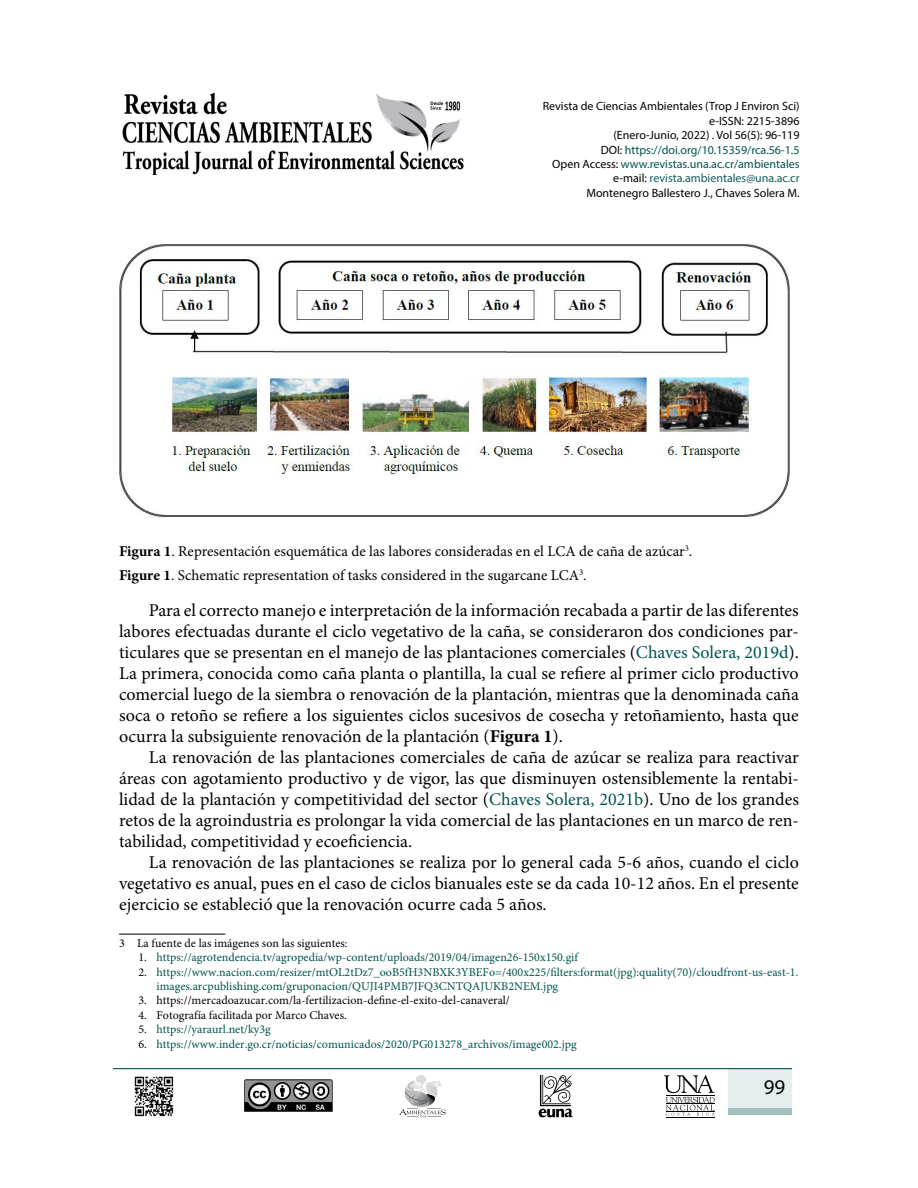
<style>
.page{position:relative;width:918px;height:1188px;background:#fff}
.page>*{position:absolute;margin:0;border:0;box-sizing:border-box;transform-origin:0 0}
.t1{font:21px "Myriad Pro";color:#000}
.t2{font:18px/21px "Minion Pro";color:#000;text-align:justify}
.t3{font:15px/23.2px "Minion Pro";color:#000}
.t4{font:12px/14.4px "Minion Pro";color:#00534e}
.t5{font:12px/14.4px "Myriad Pro";color:#000;text-align:right}
.t6{font:12px "Minion Pro";color:#000}
.s1{color:#00534e}
.s2{color:#135e59}
.s3{font-family:"Minion Variable Concept"}
.s4{color:#000}
</style>
<div class="page">
<svg style="left:539px;top:1075px;width:34px;height:42px"></svg>
<div style="left:416px;top:1075px;width:10px;height:9px;background:#dbdcdd;border-radius:50%"></div>
<svg style="left:399px;top:1081px;width:47px;height:36px"></svg>
<hr style="left:666px;top:1117px;width:48px;height:1px;background:#000">
<svg style="left:664px;top:1075px;width:51px;height:41px"></svg>
<hr style="left:113px;top:1068px;width:679px;height:1px;background:#00534e">
<div style="left:729px;top:1068px;width:63px;height:46px;background:#e6eeed"></div>
<div style="left:729px;top:1108px;width:63px;height:6px;background:#a1bfbd"></div>
<img style="left:244px;top:1080px;width:89px;height:31px">
<img style="left:134px;top:1076px;width:40px;height:41px">
<img style="left:122px;top:92px;width:342px;height:83px">
<img style="left:119px;top:244px;width:671px;height:273px">
<hr style="left:119px;top:934px;width:106px;height:1px;background:#000">
<p class="t5" style="left:543px;top:99px;width:258px">Revista de Ciencias Ambientales (Trop J Environ Sci) e-ISSN: 2215-3896<br>(Enero-Junio, 2022) . Vol 56(5): 96-119<br>DOI: <span class="s1">https://doi.org/10.15359/rca.56-1.5<br></span>Open Access: <span class="s1">www.revistas.una.ac.cr/ambientales </span>e-mail: <span class="s2">revista.ambientales@una.ac.cr<br></span>Montenegro Ballestero J., Chaves Solera M.</p>
<p class="t3" style="left:119px;top:540px;width:575px"><span class="s3">Figura 1</span>. Representación esquemática de las labores consideradas en el LCA de caña de azúcar<sup>3</sup>.<br><span class="s3">Figure 1</span>. Schematic representation of tasks considered in the sugarcane LCA<sup>3</sup>.</p>
<p class="t2" style="left:119px;top:599px;width:681px;text-indent:30px">Para el correcto manejo e interpretación de la información recabada a partir de las diferentes labores efectuadas durante el ciclo vegetativo de la caña, se consideraron dos condiciones par&shy;ticulares que se presentan en el manejo de las plantaciones comerciales (<span class="s1">Chaves Solera, 2019d</span>).<br>La primera, conocida como caña planta o plantilla, la cual se refiere al primer ciclo productivo comercial luego de la siembra o renovación de la plantación, mientras que la denominada caña soca o retoño se refiere a los siguientes ciclos sucesivos de cosecha y retoñamiento, hasta que ocurra la subsiguiente renovación de la plantación (<span class="s3">Figura 1</span>).</p>
<p class="t2" style="left:119px;top:746px;width:681px;text-indent:30px">La renovación de las plantaciones comerciales de caña de azúcar se realiza para reactivar áreas con agotamiento productivo y de vigor, las que disminuyen ostensiblemente la rentabi&shy;lidad de la plantación y competitividad del sector (<span class="s1">Chaves Solera, 2021b</span>). Uno de los grandes retos de la agroindustria es prolongar la vida comercial de las plantaciones en un marco de ren&shy;tabilidad, competitividad y ecoeficiencia.</p>
<p class="t2" style="left:119px;top:851px;width:681px;text-indent:30px">La renovación de las plantaciones se realiza por lo general cada 5-6 años, cuando el ciclo vegetativo es anual, pues en el caso de ciclos bianuales este se da cada 10-12 años. En el presente ejercicio se estableció que la renovación ocurre cada 5 años.</p>
<p class="t6" style="left:119px;top:935px;width:230px">3 La fuente de las imágenes son las siguientes:</p>
<p class="t4" style="left:139px;top:950px;width:441px"><span class="s4">1.</span> https://agrotendencia.tv/agropedia/wp-content/uploads/2019/04/imagen26-150x150.gif</p>
<p class="t4" style="left:157px;top:965px;width:643px;text-indent:-18px"><span class="s4">2.</span> https://www.nacion.com/resizer/mtOL2tDz7_ooB5fH3NBXK3YBEFo=/400x225/filters:format(jpg):quality(70)/cloudfront-us-east-1. images.arcpublishing.com/gruponacion/QUJI4PMB7JFQ3CNTQAJUKB2NEM.jpg</p>
<p class="t6" style="left:139px;top:993px;width:373px">3. https://mercadoazucar.com/la-fertilizacion-define-el-exito-del-canaveral/</p>
<p class="t6" style="left:139px;top:1007px;width:210px">4. Fotografía facilitada por Marco Chaves.</p>
<p class="t4" style="left:139px;top:1022px;width:134px"><span class="s4">5.</span> https://yaraurl.net/ky3g</p>
<p class="t4" style="left:139px;top:1037px;width:440px"><span class="s4">6.</span> https://www.inder.go.cr/noticias/comunicados/2020/PG013278_archivos/image002.jpg</p>
<p class="t1" style="left:764px;top:1074px;width:23px">99</p>
</div>
